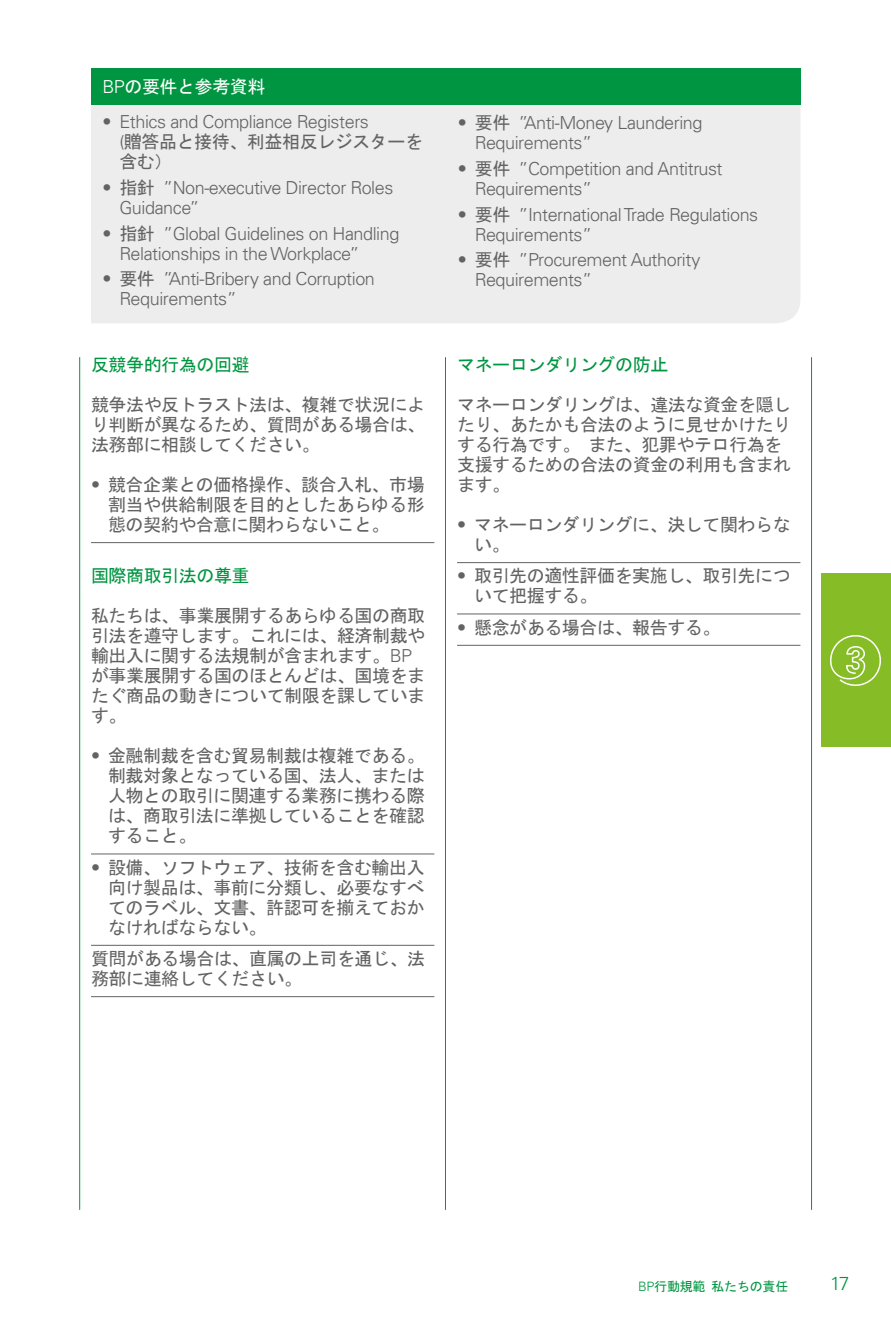
<style>
.page{position:relative;width:891px;height:1321px;background:#fff}
.page>*{position:absolute;margin:0;border:0;box-sizing:border-box;transform-origin:0 0}
.t1{font:300 19px "Univers LT";color:#009641}
.t2{font:18px/20px "MS Gothic";letter-spacing:-.025em;color:#646363}
.t3{font:300 18px/20px "Univers LT";letter-spacing:-.025em;color:#646363}
.t4{font:18px "MS Gothic";letter-spacing:-.025em;color:#009641}
.t5{font:18px "MS Gothic";letter-spacing:-.025em;color:#fff}
.t6{font:13px "MS Gothic";letter-spacing:-.02em;color:#009641}
.s1{font-family:"Univers LT";font-weight:300}
.s2{font-family:"MS Gothic";font-weight:400}
</style>
<div class="page">
<hr style="left:445px;top:357px;width:1px;height:853px;background:#009641">
<hr style="left:810px;top:357px;width:1px;height:853px;background:#009641">
<hr style="left:79px;top:357px;width:1px;height:853px;background:#009641">
<hr style="left:91px;top:542px;width:343px;height:1px;background:#646363">
<hr style="left:91px;top:854px;width:343px;height:1px;background:#646363">
<hr style="left:91px;top:945px;width:343px;height:1px;background:#646363">
<hr style="left:91px;top:996px;width:343px;height:1px;background:#646363">
<hr style="left:457px;top:562px;width:343px;height:1px;background:#646363">
<hr style="left:457px;top:614px;width:343px;height:1px;background:#646363">
<hr style="left:457px;top:645px;width:343px;height:1px;background:#646363">
<div style="left:91px;top:105px;width:709px;height:218px;background:#ededed"></div>
<div style="left:91px;top:68px;width:709px;height:37px;background:#009641"></div>
<div style="left:821px;top:574px;width:69px;height:173px;background:#86bc25"></div>
<svg style="left:830px;top:635px;width:51px;height:51px"></svg>
<p class="t5" style="left:102px;top:78px;width:164px"><span class="s1">BP</span>の要件と参考資料</p>
<p class="t3" style="left:102px;top:112px;width:268px">• Ethics and Compliance Registers</p>
<p class="t2" style="left:119px;top:132px;width:305px"><span class="s1">(</span>贈答品と接待、利益相反レジスターを含む）</p>
<p class="t3" style="left:119px;top:178px;width:275px;text-indent:-17px">• <span class="s2">指針</span> ”Non-executive Director Roles<br>Guidance”</p>
<p class="t3" style="left:119px;top:223px;width:281px;text-indent:-17px">• <span class="s2">指針</span> ”Global Guidelines on Handling<br>Relationships in the Workplace”</p>
<p class="t3" style="left:119px;top:269px;width:257px;text-indent:-17px">• <span class="s2">要件</span> ”Anti-Bribery and Corruption<br>Requirements”</p>
<p class="t4" style="left:91px;top:356px;width:160px">反競争的行為の回避</p>
<p class="t2" style="left:91px;top:395px;width:335px;text-align:justify">競争法や反トラスト法は、複雑で状況により判断が異なるため、質問がある場合は、法務部に相談してください。</p>
<p class="t2" style="left:108px;top:475px;width:318px;text-align:justify;text-indent:-17px"><span class="s1">•</span> 競合企業との価格操作、談合入札、市場割当や供給制限を目的としたあらゆる形態の契約や合意に関わらないこと。</p>
<p class="t4" style="left:91px;top:567px;width:160px">国際商取引法の尊重</p>
<p class="t2" style="left:91px;top:606px;width:335px">私たちは、事業展開するあらゆる国の商取引法を遵守します。これには、経済制裁や輸出入に関する法規制が含まれます。<span class="s1">BP</span>が事業展開する国のほとんどは、国境をまたぐ商品の動きについて制限を課しています。</p>
<p class="t2" style="left:108px;top:746px;width:318px;text-align:justify;text-indent:-17px"><span class="s1">•</span> 金融制裁を含む貿易制裁は複雑である。制裁対象となっている国、法人、または人物との取引に関連する業務に携わる際は、商取引法に準拠していることを確認すること。</p>
<p class="t2" style="left:108px;top:857px;width:318px;text-align:justify;text-indent:-17px"><span class="s1">•</span> 設備、ソフトウェア、技術を含む輸出入向け製品は、事前に分類し、必要なすべてのラベル、文書、許認可を揃えておかなければならない。</p>
<p class="t2" style="left:91px;top:948px;width:335px">質問がある場合は、直属の上司を通じ、法務部に連絡してください。</p>
<p class="t3" style="left:474px;top:113px;width:229px;text-indent:-17px">• <span class="s2">要件</span> ”Anti-Money Laundering<br>Requirements”</p>
<p class="t3" style="left:474px;top:159px;width:249px;text-indent:-17px">• <span class="s2">要件</span> ”Competition and Antitrust<br>Requirements”</p>
<p class="t3" style="left:474px;top:204px;width:285px;text-indent:-17px">• <span class="s2">要件</span> ”International Trade Regulations<br>Requirements”</p>
<p class="t3" style="left:474px;top:250px;width:227px;text-indent:-17px">• <span class="s2">要件</span> ”Procurement Authority<br>Requirements”</p>
<p class="t4" style="left:457px;top:356px;width:213px">マネーロンダリングの防止</p>
<p class="t2" style="left:457px;top:395px;width:335px">マネーロンダリングは、違法な資金を隠したり、あたかも合法のように見せかけたりする行為です。また、犯罪やテロ行為を支援するための合法の資金の利用も含まれます。</p>
<p class="t2" style="left:474px;top:515px;width:318px;text-indent:-17px"><span class="s1">•</span> マネーロンダリングに、決して関わらない。</p>
<p class="t2" style="left:474px;top:566px;width:318px;text-indent:-17px"><span class="s1">•</span> 取引先の適性評価を実施し、取引先について把握する。</p>
<p class="t2" style="left:457px;top:617px;width:265px"><span class="s1">•</span> 懸念がある場合は、報告する。</p>
<p class="t6" style="left:638px;top:1279px;width:151px"><span class="s1">BP</span>行動規範 私たちの責任</p>
<p class="t1" style="left:829px;top:1272px;width:21px">17</p>
</div>
